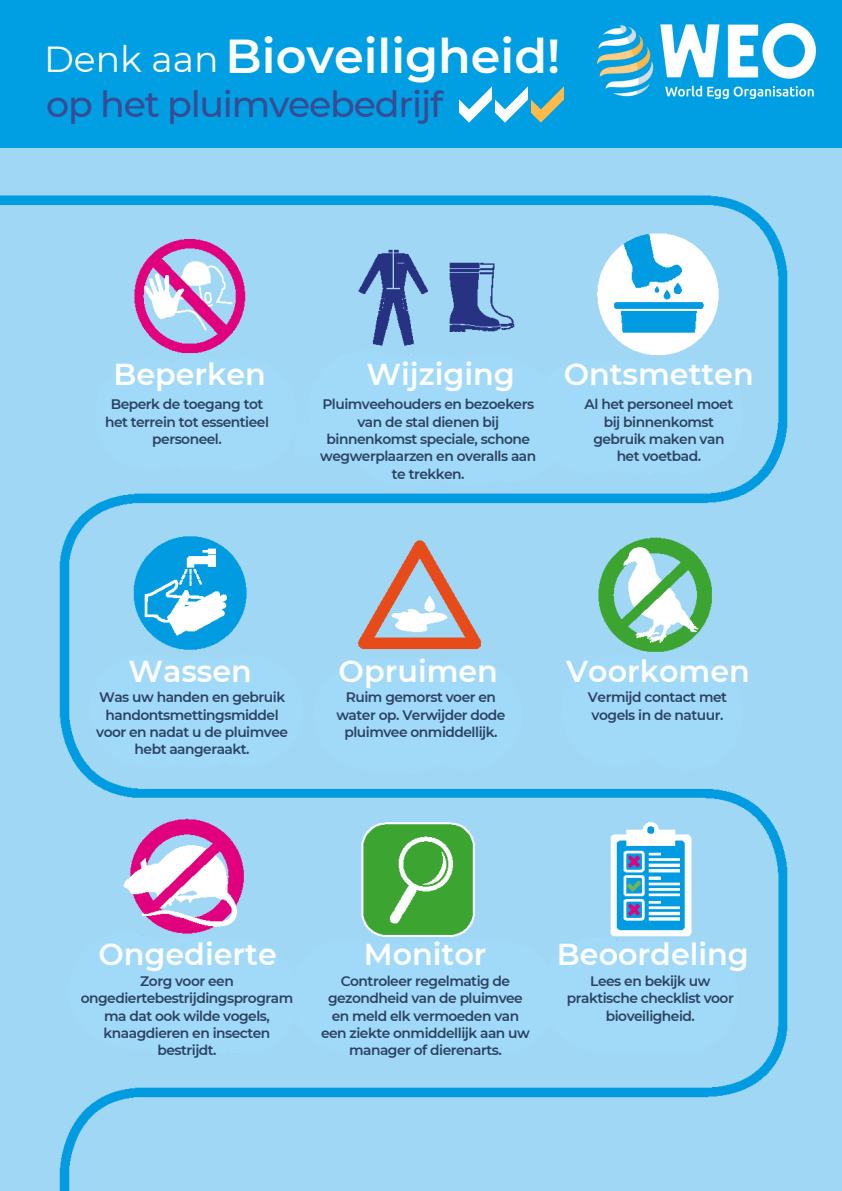
<style>
.page{position:relative;width:842px;height:1191px;background:#fff}
.page>*{position:absolute;margin:0;border:0;box-sizing:border-box;transform-origin:0 0}
.t1{font:600 47.7px "Montserrat";color:#fff}
.t2{font:500 36.4px "Montserrat";letter-spacing:-.035em;color:#374c93}
.t3{font:36.2px "Montserrat";color:#fff}
.t4{font:600 30.2px "Montserrat";color:#fff}
.t5{font:600 13.8px/17.2px "Montserrat";letter-spacing:-.035em;color:#2b4162;text-align:center}
</style>
<div class="page">
<div style="left:0;top:0;width:842px;height:148px;background:#009fe3"></div>
<img style="left:0;top:148px;width:842px;height:1042px">
<div style="left:295px;top:423px;width:42px;height:32px;background:#a1daf8"></div>
<img style="left:598px;top:24px;width:218px;height:75px">
<svg style="left:460px;top:86px;width:104px;height:36px"></svg>
<h4 class="t3" style="left:44px;top:37px;width:176px">Denk aan</h4>
<p class="t1" style="left:226px;top:27px;width:336px">Bioveiligheid!</p>
<h4 class="t2" style="left:46px;top:82px;width:398px">op het pluimveebedrijf</h4>
<p class="t4" style="left:113px;top:356px;width:154px">Beperken</p>
<p class="t4" style="left:367px;top:356px;width:150px">Wijziging</p>
<h4 class="t4" style="left:564px;top:356px;width:192px">Ontsmetten</h4>
<p class="t5" style="left:105px;top:396px;width:165px">Beperk de toegang tot het terrein tot essentieel personeel.</p>
<h4 class="t5" style="left:320px;top:396px;width:217px">Pluimveehouders en bezoekers van de stal dienen bij binnenkomst speciale, schone wegwerplaarzen en overalls aan te trekken.</h4>
<p class="t5" style="left:585px;top:396px;width:150px">Al het personeel moet bij binnenkomst gebruik maken van het voetbad.</p>
<h1 class="t4" style="left:129px;top:652px;width:125px">Wassen</h1>
<h3 class="t4" style="left:339px;top:652px;width:161px">Opruimen</h3>
<h2 class="t4" style="left:566px;top:652px;width:185px">Voorkomen</h2>
<h4 class="t5" style="left:96px;top:688px;width:193px">Was uw handen en gebruik handontsmettingsmiddel voor en nadat u de pluimvee hebt aangeraakt.</h4>
<p class="t5" style="left:336px;top:688px;width:171px">Ruim gemorst voer en water op. Verwijder dode pluimvee onmiddellijk.</p>
<h4 class="t5" style="left:588px;top:688px;width:141px;text-align:left">Vermijd contact met vogels in de natuur.</h4>
<p class="t4" style="left:98px;top:935px;width:180px">Ongedierte</p>
<p class="t4" style="left:364px;top:935px;width:124px">Monitor</p>
<p class="t4" style="left:557px;top:935px;width:193px">Beoordeling</p>
<p class="t5" style="left:81px;top:972px;width:214px">Zorg voor een ongediertebestrijdingsprogram ma dat ook wilde vogels, knaagdieren en insecten bestrijdt.</p>
<h4 class="t5" style="left:321px;top:972px;width:210px">Controleer regelmatig de gezondheid van de pluimvee en meld elk vermoeden van een ziekte onmiddellijk aan uw manager of dierenarts.</h4>
<p class="t5" style="left:567px;top:972px;width:169px">Lees en bekijk uw praktische checklist voor bioveiligheid.</p>
</div>
